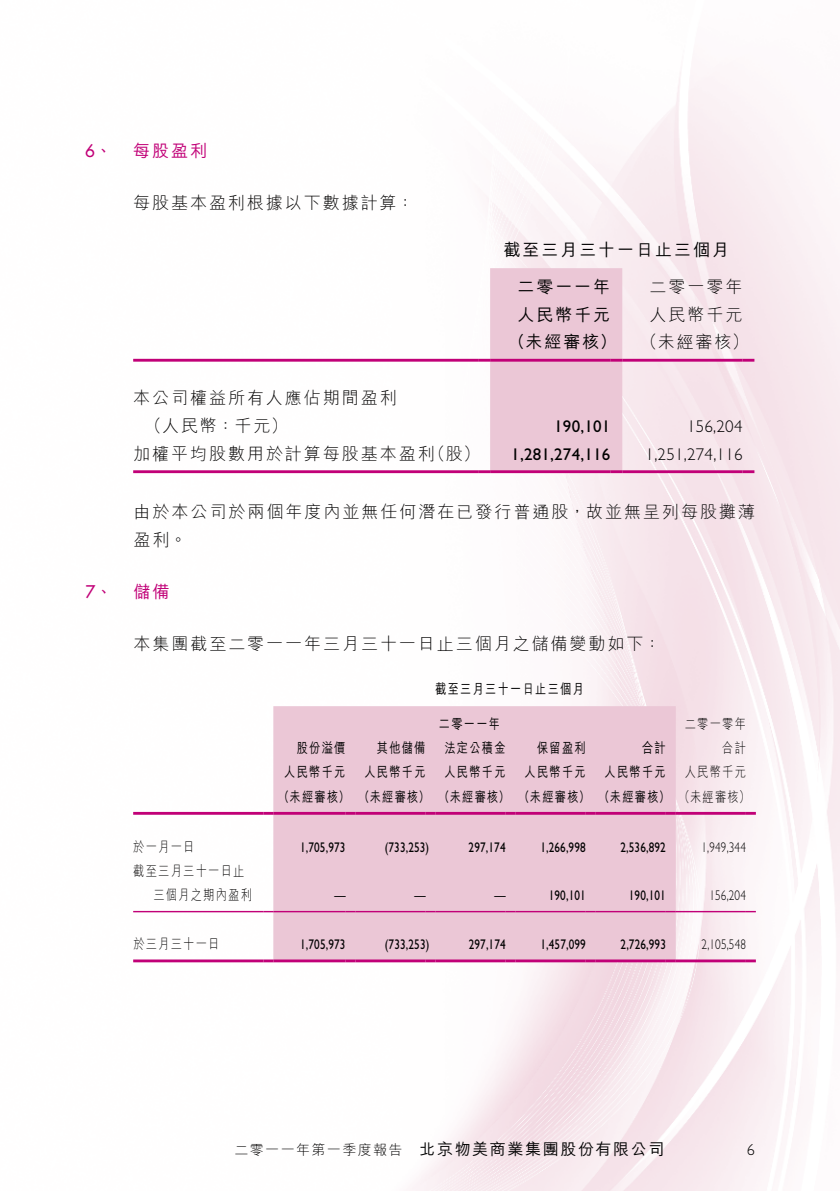
<style>
.page{position:relative;width:840px;height:1191px;background:#fff}
.page>*{position:absolute;margin:0;border:0;box-sizing:border-box;transform-origin:0 0}
.t1{font:300 17px/28px "M Hei HK";letter-spacing:.115em;color:#000}
.t2{font:500 17px "M Hei HK";letter-spacing:.115em;color:#000}
.t3{font:300 17px "Gill Sans Std";letter-spacing:.015em;color:#000}
.t4{font:17px "Gill Sans Std";letter-spacing:.015em;color:#000}
.t5{font:500 17px "M Hei HK";letter-spacing:.115em;color:#c10077}
.t6{font:500 16px "M Hei HK";letter-spacing:.1em;color:#000}
.t7{font:300 16px "Gill Sans Std";color:#000}
.t8{font:14px "Gill Sans Std";letter-spacing:.015em;color:#000;scale:.8 1}
.t9{font:500 14px/24.2px "M Hei HK";letter-spacing:.115em;color:#000;scale:.8 1}
.t10{font:300 14px/24.2px "M Hei HK";letter-spacing:.115em;color:#000;scale:.8 1}
.t11{font:300 14px "Gill Sans Std";letter-spacing:.015em;color:#000;scale:.8 1}
.t12{font:300 14px "M Hei HK";letter-spacing:.115em;color:#000}
.s1{font-family:"Futura Std"}
.s2{font-weight:300}
</style>
<div class="page">
<img style="left:133px;top:72px;width:706px;height:1119px">
<hr style="left:133px;top:359px;width:345px;height:3px;background:#c10077">
<hr style="left:622px;top:359px;width:120px;height:3px;background:#c10077">
<svg style="left:742px;top:359px;width:12px;height:3px"></svg>
<hr style="left:133px;top:470px;width:345px;height:3px;background:#c10077">
<svg style="left:478px;top:268px;width:144px;height:205px;background:#ebc5d6"></svg>
<hr style="left:622px;top:470px;width:120px;height:3px;background:#c10077">
<svg style="left:742px;top:470px;width:12px;height:3px"></svg>
<div style="left:273px;top:706px;width:402px;height:253px;background:#ebc7d6"></div>
<hr style="left:133px;top:812px;width:130px;height:2px;background:#c10077">
<svg style="left:263px;top:812px;width:10px;height:2px"></svg>
<hr style="left:273px;top:812px;width:72px;height:2px;background:#c10077">
<svg style="left:345px;top:812px;width:10px;height:2px"></svg>
<hr style="left:355px;top:812px;width:70px;height:2px;background:#c10077">
<svg style="left:425px;top:812px;width:10px;height:2px"></svg>
<hr style="left:435px;top:812px;width:70px;height:2px;background:#c10077">
<svg style="left:505px;top:812px;width:10px;height:2px"></svg>
<hr style="left:515px;top:812px;width:70px;height:2px;background:#c10077">
<svg style="left:585px;top:812px;width:10px;height:2px"></svg>
<hr style="left:595px;top:812px;width:70px;height:2px;background:#c10077">
<svg style="left:665px;top:812px;width:10px;height:2px"></svg>
<hr style="left:675px;top:812px;width:70px;height:2px;background:#c10077">
<svg style="left:745px;top:812px;width:10px;height:2px"></svg>
<hr style="left:133px;top:911px;width:130px;height:1px;background:#c10077">
<hr style="left:273px;top:911px;width:72px;height:1px;background:#c10077">
<hr style="left:355px;top:911px;width:70px;height:1px;background:#c10077">
<hr style="left:435px;top:911px;width:70px;height:1px;background:#c10077">
<hr style="left:515px;top:911px;width:70px;height:1px;background:#c10077">
<hr style="left:595px;top:911px;width:70px;height:1px;background:#c10077">
<hr style="left:675px;top:911px;width:70px;height:1px;background:#c10077">
<hr style="left:133px;top:959px;width:130px;height:3px;background:#c10077">
<svg style="left:263px;top:959px;width:10px;height:3px"></svg>
<hr style="left:273px;top:959px;width:72px;height:3px;background:#c10077">
<svg style="left:345px;top:959px;width:10px;height:3px"></svg>
<hr style="left:355px;top:959px;width:70px;height:3px;background:#c10077">
<svg style="left:425px;top:959px;width:10px;height:3px"></svg>
<hr style="left:435px;top:959px;width:70px;height:3px;background:#c10077">
<svg style="left:505px;top:959px;width:10px;height:3px"></svg>
<hr style="left:515px;top:959px;width:70px;height:3px;background:#c10077">
<svg style="left:585px;top:959px;width:10px;height:3px"></svg>
<hr style="left:595px;top:959px;width:70px;height:3px;background:#c10077">
<svg style="left:665px;top:959px;width:10px;height:3px"></svg>
<hr style="left:675px;top:959px;width:70px;height:3px;background:#c10077">
<svg style="left:745px;top:959px;width:10px;height:3px"></svg>
<p class="t5" style="left:85px;top:138px;width:29px">、<span class="s1">6</span></p>
<p class="t5" style="left:85px;top:579px;width:29px">、<span class="s1">7</span></p>
<p class="t5" style="left:133px;top:138px;width:75px">每股盈利</p>
<p class="t1" style="left:133px;top:188px;width:282px">每股基本盈利根據以下數據計算：</p>
<p class="t1" style="left:133px;top:383px;width:265px">本公司權益所有人應佔期間盈利</p>
<p class="t1" style="left:145px;top:411px;width:144px">（人民幣：千元(</p>
<p class="t1" style="left:428px;top:438px;width:53px">（股(</p>
<p class="t1" style="left:133px;top:438px;width:303px">加權平均股數用於計算每股基本盈利</p>
<p class="t2" style="left:503px;top:237px;width:227px">截至三月三十一日止三個月</p>
<p class="t1" style="left:649px;top:272px;width:94px">二零一零年</p>
<p class="t2" style="left:517px;top:275px;width:94px">二零一一年</p>
<p class="t2" style="left:517px;top:302px;width:94px">人民幣千元</p>
<p class="t1" style="left:649px;top:300px;width:94px">人民幣千元</p>
<p class="t2" style="left:508px;top:329px;width:110px">（未經審核）</p>
<p class="t1" style="left:640px;top:327px;width:110px">（未經審核(</p>
<p class="t4" style="left:554px;top:417px;width:58px">190,101</p>
<p class="t3" style="left:686px;top:417px;width:57px">156,204</p>
<p class="t4" style="left:511px;top:444px;width:101px">1,281,274,116</p>
<p class="t3" style="left:645px;top:444px;width:98px">1,251,274,116</p>
<p class="t1" style="left:133px;top:497px;width:623px">由於本公司於兩個年度內並無任何潛在已發行普通股，故並無呈列每股攤薄盈利。</p>
<p class="t5" style="left:133px;top:579px;width:37px">儲備</p>
<p class="t1" style="left:133px;top:629px;width:528px">本集團截至二零一一年三月三十一日止三個月之儲備變動如下：</p>
<p class="t9" style="left:435px;top:676px;width:187px">截至三月三十一日止三個月</p>
<p class="t9" style="left:438px;top:710px;width:78px">二零一一年</p>
<p class="t10" style="left:684px;top:711px;width:78px">二零一零年</p>
<p class="t9" style="left:296px;top:734px;width:62px">股份溢價</p>
<p class="t9" style="left:376px;top:734px;width:62px">其他儲備</p>
<p class="t9" style="left:444px;top:734px;width:78px">法定公積金</p>
<p class="t9" style="left:536px;top:734px;width:62px">保留盈利</p>
<p class="t9" style="left:641px;top:734px;width:31px">合計</p>
<p class="t10" style="left:721px;top:735px;width:31px">合計</p>
<p class="t10" style="left:133px;top:833px;width:140px">於一月一日<br>截至三月三十一日止</p>
<p class="t10" style="left:684px;top:759px;width:78px">人民幣千元</p>
<p class="t9" style="left:278px;top:759px;width:591px;text-indent:6px">人民幣千元<br>（未經審核） （未經審核） （未經審核） （未經審核） （未經審核） <span class="s2">（未經審核(</span></p>
<p class="t11" style="left:701px;top:839px;width:57px">1,949,344</p>
<p class="t9" style="left:364px;top:759px;width:78px">人民幣千元</p>
<p class="t9" style="left:444px;top:759px;width:78px">人民幣千元</p>
<p class="t9" style="left:524px;top:759px;width:78px">人民幣千元</p>
<p class="t9" style="left:604px;top:759px;width:78px">人民幣千元</p>
<p class="t8" style="left:384px;top:838px;width:57px">)733,253(</p>
<p class="t8" style="left:300px;top:838px;width:58px">1,705,973</p>
<p class="t8" style="left:468px;top:838px;width:48px">297,174</p>
<p class="t8" style="left:540px;top:838px;width:58px">1,266,998</p>
<p class="t8" style="left:620px;top:838px;width:58px">2,536,892</p>
<p class="t10" style="left:153px;top:882px;width:125px">三個月之期內盈利</p>
<p class="t8" style="left:334px;top:887px;width:15px">—</p>
<p class="t8" style="left:414px;top:887px;width:15px">—</p>
<p class="t8" style="left:494px;top:887px;width:15px">—</p>
<p class="t8" style="left:548px;top:887px;width:48px">190,101</p>
<p class="t8" style="left:628px;top:887px;width:48px">190,101</p>
<p class="t11" style="left:709px;top:887px;width:47px">156,204</p>
<p class="t10" style="left:133px;top:931px;width:109px">於三月三十一日</p>
<p class="t8" style="left:300px;top:936px;width:58px">1,705,973</p>
<p class="t8" style="left:384px;top:936px;width:57px">)733,253(</p>
<p class="t8" style="left:468px;top:936px;width:48px">297,174</p>
<p class="t8" style="left:540px;top:936px;width:58px">1,457,099</p>
<p class="t8" style="left:620px;top:936px;width:58px">2,726,993</p>
<p class="t11" style="left:701px;top:936px;width:57px">2,105,548</p>
<p class="t12" style="left:234px;top:1140px;width:170px">二零一一年第一季度報告</p>
<p class="t6" style="left:419px;top:1138px;width:246px">北京物美商業集團股份有限公司</p>
<p class="t7" style="left:746px;top:1140px;width:9px">6</p>
</div>
